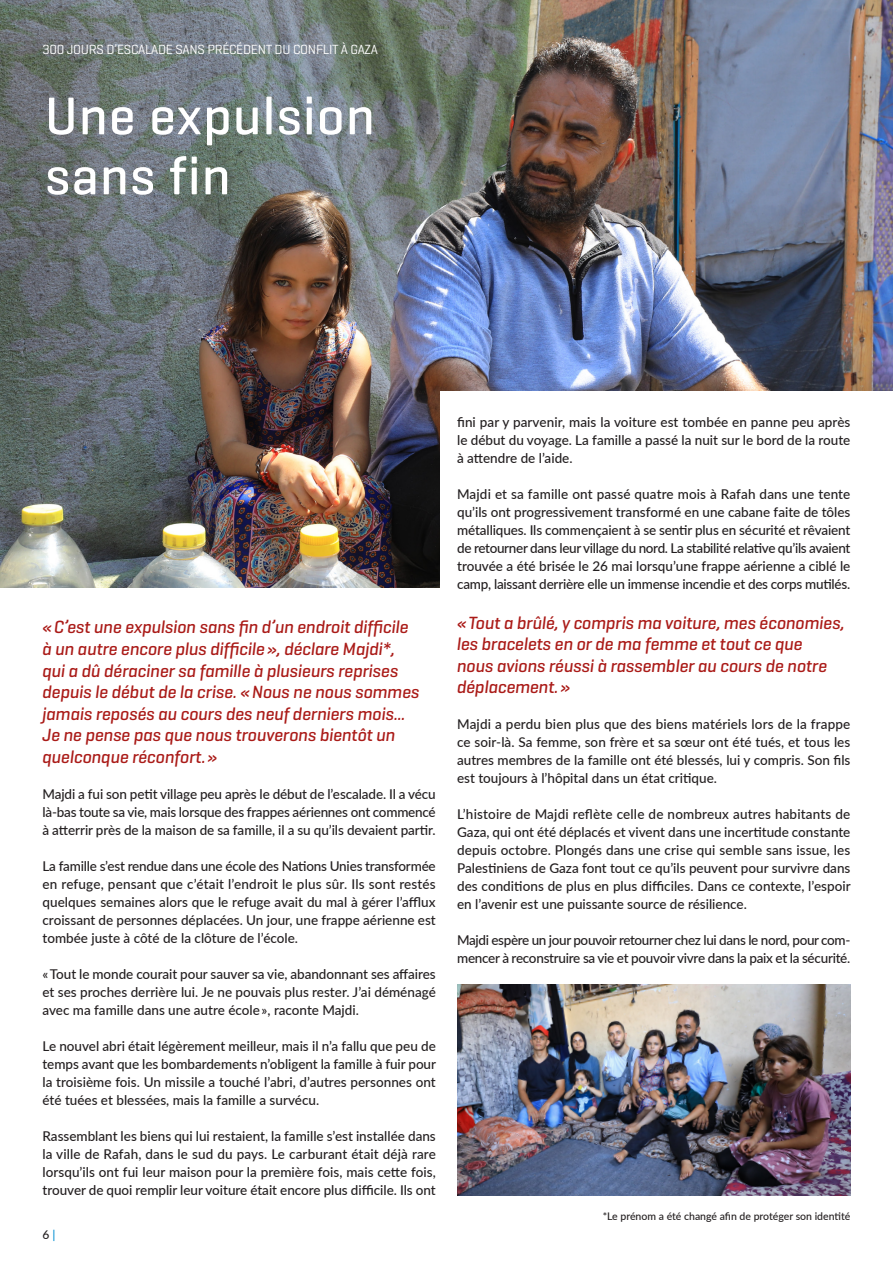
<style>
.page{position:relative;width:893px;height:1263px;background:#fff}
.page>*{position:absolute;margin:0;border:0;box-sizing:border-box;transform-origin:0 0}
.t1{font:500 54px/60px "Geogrotesque";letter-spacing:.02em;color:#fff}
.t2{font:italic 500 18px/21.6px "Geogrotesque";letter-spacing:-.01em;color:#aa1b18}
.txt_courant{font:500 13.5px/18px "Lato";color:#231f20;text-align:justify}
.txt_courant-2{font:500 13.5px/18px "Lato";letter-spacing:-.025em;color:#231f20}
.t3{font:13.5px "Geogrotesque";letter-spacing:-.02em;color:#fff}
.t4{font:500 12px "Lato";color:#231f20}
.t5{font:500 10.5px "Lato";color:#231f20}
.s1{color:#008ed2}
</style>
<div class="page">
<img style="left:0;top:0;width:893px;height:588px">
<div style="left:440px;top:392px;width:453px;height:287px;background:#fff"></div>
<img style="left:457px;top:984px;width:393px;height:211px">
<p class="t3" style="left:43px;top:41px;width:337px">300 JOURS D’ESCALADE SANS PRÉCÉDENT DU CONFLIT À GAZA</p>
<p class="t1" style="left:45px;top:85px;width:331px">Une expulsion sans fin</p>
<p class="t2" style="left:43px;top:616px;width:379px">«C’est une expulsion sans fin d’un endroit difficile à un autre encore plus difficile», déclare Majdi*, qui a dû déraciner sa famille à plusieurs reprises depuis le début de la crise. «Nous ne nous sommes jamais reposés au cours des neuf derniers mois...<br>Je ne pense pas que nous trouverons bientôt un quelconque réconfort.»</p>
<p class="txt_courant" style="left:43px;top:784px;width:395px">Majdi a fui son petit village peu après le début de l’escalade. Il a vécu là-bas toute sa vie, mais lorsque des frappes aériennes ont commencé à atterrir près de la maison de sa famille, il a su qu’ils devaient partir.</p>
<p class="txt_courant" style="left:43px;top:856px;width:395px">La famille s’est rendue dans une école des Nations Unies transformée en refuge, pensant que c’était l’endroit le plus sûr. Ils sont restés quelques semaines alors que le refuge avait du mal à gérer l’afflux croissant de personnes déplacées. Un jour, une frappe aérienne est tombée juste à côté de la clôture de l’école.</p>
<p class="txt_courant" style="left:43px;top:964px;width:395px">« Tout le monde courait pour sauver sa vie, abandonnant ses affaires et ses proches derrière lui. Je ne pouvais plus rester. J’ai déménagé avec ma famille dans une autre école », raconte Majdi.</p>
<p class="txt_courant" style="left:43px;top:1036px;width:395px">Le nouvel abri était légèrement meilleur, mais il n’a fallu que peu de temps avant que les bombardements n’obligent la famille à fuir pour la troisième fois. Un missile a touché l’abri, d’autres personnes ont été tuées et blessées, mais la famille a survécu.</p>
<p class="txt_courant" style="left:43px;top:1126px;width:395px">Rassemblant les biens qui lui restaient, la famille s’est installée dans la ville de Rafah, dans le sud du pays. Le carburant était déjà rare lorsqu’ils ont fui leur maison pour la première fois, mais cette fois, trouver de quoi remplir leur voiture était encore plus difficile. Ils ont</p>
<p class="t4" style="left:43px;top:1226px;width:15px">6 <span class="s1">|</span></p>
<p class="txt_courant" style="left:457px;top:412px;width:395px">fini par y parvenir, mais la voiture est tombée en panne peu après le début du voyage. La famille a passé la nuit sur le bord de la route à attendre de l’aide.</p>
<p class="txt_courant" style="left:457px;top:484px;width:395px">Majdi et sa famille ont passé quatre mois à Rafah dans une tente qu’ils ont progressivement transformé en une cabane faite de tôles métalliques. Ils commençaient à se sentir plus en sécurité et rêvaient de retourner dans leur village du nord. La stabilité relative qu’ils avaient trouvée a été brisée le 26 mai lorsqu’une frappe aérienne a ciblé le camp, laissant derrière elle un immense incendie et des corps mutilés.</p>
<p class="t2" style="left:457px;top:611px;width:389px">«Tout a brûlé, y compris ma voiture, mes économies, les bracelets en or de ma femme et tout ce que<br>nous avions réussi à rassembler au cours de notre déplacement.»</p>
<p class="txt_courant" style="left:457px;top:715px;width:395px">Majdi a perdu bien plus que des biens matériels lors de la frappe ce soir-là. Sa femme, son frère et sa sœur ont été tués, et tous les autres membres de la famille ont été blessés, lui y compris. Son fils est toujours à l’hôpital dans un état critique.</p>
<p class="txt_courant" style="left:457px;top:805px;width:395px">L’histoire de Majdi reflète celle de nombreux autres habitants de Gaza, qui ont été déplacés et vivent dans une incertitude constante depuis octobre. Plongés dans une crise qui semble sans issue, les Palestiniens de Gaza font tout ce qu’ils peuvent pour survivre dans des conditions de plus en plus difficiles. Dans ce contexte, l’espoir en l’avenir est une puissante source de résilience.</p>
<p class="txt_courant-2" style="left:457px;top:931px;width:395px">Majdi espère un jour pouvoir retourner chez lui dans le nord, pour com&shy;mencer à reconstruire sa vie et pouvoir vivre dans la paix et la sécurité.</p>
<p class="t5" style="left:603px;top:1209px;width:249px">*Le prénom a été changé afin de protéger son identité</p>
</div>
